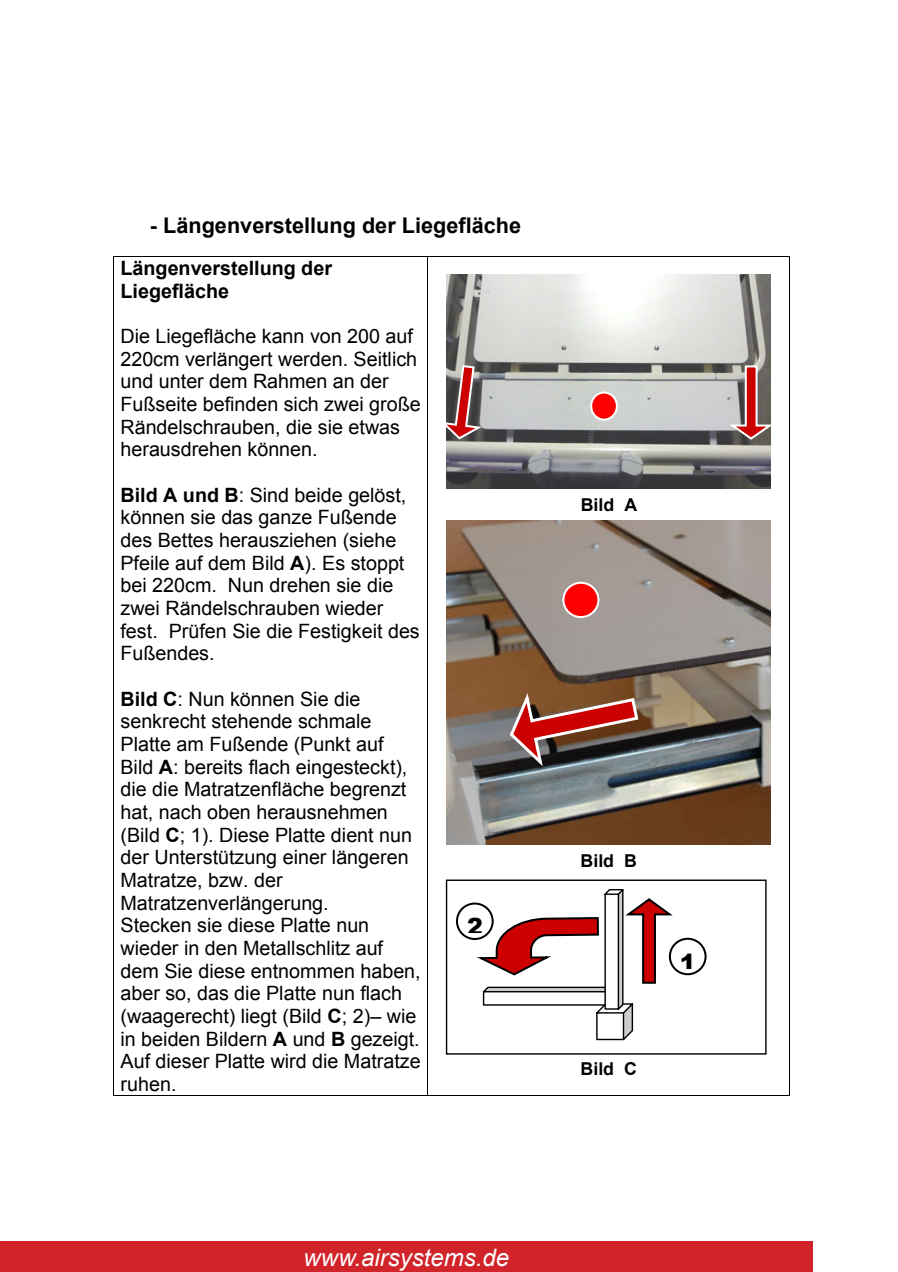
<style>
.page{position:relative;width:898px;height:1272px;background:#fff}
.page>*{position:absolute;margin:0;border:0;box-sizing:border-box;transform-origin:0 0}
.t1{font:italic 24px "Arial";color:#fff}
.t2{font:900 23.7px "Arial";color:#000}
.t3{font:700 21.6px "Arial";color:#000}
.t4{font:19.8px/22.6px "Arial";color:#000}
.t5{font:700 19.8px/22.5px "Arial";color:#000}
.t6{font:700 17.7px "Arial";color:#000}
.s1{font-weight:700}
</style>
<div class="page">
<div style="left:0;top:1241px;width:812px;height:30px;background:#d1232a"></div>
<img style="left:447px;top:275px;width:323px;height:213px">
<img style="left:446px;top:520px;width:324px;height:324px">
<hr style="left:113px;top:256px;width:676px;height:1px;background:#000">
<hr style="left:113px;top:257px;width:1px;height:839px;background:#000">
<hr style="left:113px;top:1095px;width:314px;height:1px;background:#000">
<hr style="left:427px;top:257px;width:1px;height:839px;background:#000">
<hr style="left:428px;top:1095px;width:360px;height:1px;background:#000">
<hr style="left:788px;top:257px;width:1px;height:839px;background:#000">
<svg style="left:446px;top:364px;width:38px;height:76px;background:#8c5e5e"></svg>
<svg style="left:729px;top:364px;width:42px;height:77px;background:#9f7270"></svg>
<div style="left:591px;top:392px;width:25px;height:27px;background:#f00;border-radius:50%"></div>
<div style="left:590px;top:391px;width:27px;height:29px;border:2px solid #fff;border-radius:50%"></div>
<div style="left:563px;top:582px;width:35px;height:35px;background:#f00;border-radius:50%"></div>
<div style="left:562px;top:581px;width:37px;height:37px;border:2px solid #fff;border-radius:50%"></div>
<svg style="left:508px;top:694px;width:132px;height:76px;background:#854e46"></svg>
<div style="left:445px;top:879px;width:321px;height:175px;border:1px solid #000"></div>
<svg style="left:477px;top:889px;width:198px;height:151px"></svg>
<div style="left:669px;top:938px;width:36px;height:36px;background:#fff;border-radius:50%"></div>
<div style="left:668px;top:937px;width:38px;height:38px;border:2px solid #000;border-radius:50%"></div>
<div style="left:457px;top:903px;width:35px;height:36px;background:#fff;border-radius:50%"></div>
<div style="left:456px;top:902px;width:37px;height:38px;border:2px solid #000;border-radius:50%"></div>
<p class="t3" style="left:150px;top:211px;width:372px">- Längenverstellung der Liegefläche</p>
<p class="t5" style="left:120px;top:257px;width:213px">Längenverstellung der<br>Liegefläche</p>
<p class="t4" style="left:120px;top:325px;width:301px">Die Liegefläche kann von 200 auf<br>220cm verlängert werden. Seitlich und unter dem Rahmen an der<br>Fußseite befinden sich zwei große<br>Rändelschrauben, die sie etwas herausdrehen können.</p>
<p class="t4" style="left:120px;top:483px;width:301px"><span class="s1">Bild A und B</span>: Sind beide gelöst, können sie das ganze Fußende des Bettes herausziehen (siehe<br>Pfeile auf dem Bild <span class="s1">A</span>). Es stoppt bei 220cm. Nun drehen sie die zwei Rändelschrauben wieder fest. Prüfen Sie die Festigkeit des<br>Fußendes.</p>
<p class="t4" style="left:120px;top:687px;width:302px"><span class="s1">Bild C</span>: Nun können Sie die senkrecht stehende schmale<br>Platte am Fußende (Punkt auf<br>Bild <span class="s1">A</span>: bereits flach eingesteckt), die die Matratzenfläche begrenzt hat, nach oben herausnehmen (Bild <span class="s1">C</span>; 1). Diese Platte dient nun der Unterstützung einer längeren<br>Matratze, bzw. der<br>Matratzenverlängerung.<br>Stecken sie diese Platte nun wieder in den Metallschlitz auf dem Sie diese entnommen haben, aber so, das die Platte nun flach (waagerecht) liegt (Bild <span class="s1">C</span>; 2)– wie in beiden Bildern <span class="s1">A</span> und <span class="s1">B</span> gezeigt.<br>Auf dieser Platte wird die Matratze ruhen.</p>
<p class="t2" style="left:467px;top:909px;width:17px">2</p>
<p class="t6" style="left:580px;top:493px;width:58px">Bild A</p>
<p class="t6" style="left:580px;top:849px;width:58px">Bild B</p>
<p class="t6" style="left:580px;top:1056px;width:58px">Bild C</p>
<p class="t2" style="left:679px;top:945px;width:17px">1</p>
<p class="t1" style="left:303px;top:1241px;width:207px">www.airsystems.de</p>
</div>
